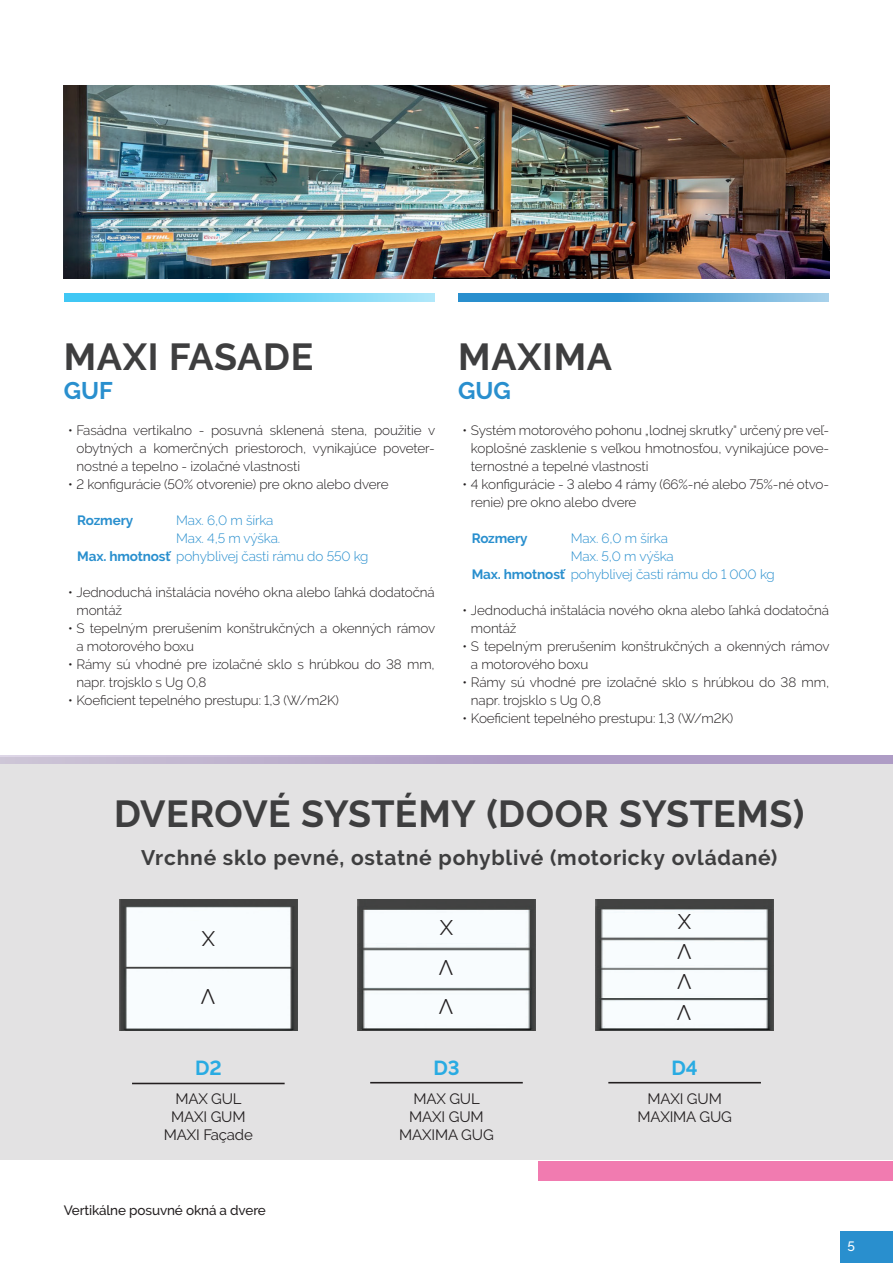
<style>
.page{position:relative;width:893px;height:1263px;background:#e3e2e3}
.page>*{position:absolute;margin:0;border:0;box-sizing:border-box;transform-origin:0 0}
.t1{font:700 37.5px "Raleway";letter-spacing:.015em;color:#3e3e3f}
.t2{font:700 24px "Raleway";color:#298fce}
.t3{font:700 21px "Raleway";letter-spacing:.035em;color:#3e3e3f}
.t4{font:21px/30.5px "Raleway";color:#231f20}
.t5{font:700 20.25px "Raleway";color:#29abe2}
.t6{font:15px/18px "Raleway";letter-spacing:-.01em;color:#231f20;text-align:center}
.t7{font:300 13.5px/18px "Raleway";letter-spacing:-.01em;color:#231f20}
.t8{font:300 13.5px/18px "Raleway";letter-spacing:-.01em;color:#298fce;text-align:center}
.t9{font:500 13.5px "Raleway";letter-spacing:-.01em;color:#231f20}
.t10{font:700 13.5px "Raleway";letter-spacing:-.01em;color:#298fce}
.t11{font:500 13.5px "Raleway";color:#fff}
.s1{font-weight:700}
</style>
<div class="page">
<div style="left:0;top:0;width:893px;height:757px;background:#fff"></div>
<svg style="left:0;top:755px;width:893px;height:8px;background:#b8a9cb"></svg>
<div style="left:0;top:1161px;width:893px;height:102px;background:#fff"></div>
<img style="left:64px;top:85px;width:765px;height:193px">
<img style="left:119px;top:900px;width:178px;height:130px">
<hr style="left:132px;top:1083px;width:153px;height:1px;background:#231f20">
<img style="left:357px;top:900px;width:178px;height:130px">
<hr style="left:370px;top:1082px;width:153px;height:1px;background:#231f20">
<img style="left:596px;top:900px;width:178px;height:130px">
<hr style="left:608px;top:1082px;width:153px;height:1px;background:#231f20">
<div style="left:841px;top:1231px;width:52px;height:32px;background:#298fce"></div>
<div style="left:538px;top:1161px;width:355px;height:19px;background:#f17bb0"></div>
<svg style="left:64px;top:293px;width:371px;height:9px;background:#60d0f5"></svg>
<svg style="left:458px;top:293px;width:371px;height:9px;background:#4da2d6"></svg>
<h1 class="t1" style="left:64px;top:336px;width:251px">MAXI FASADE</h1>
<h2 class="t2" style="left:64px;top:377px;width:51px">GUF</h2>
<p class="t7" style="left:77px;top:421px;width:360px;text-align:justify;text-indent:-9px">• Fasádna vertikalno - posuvná sklenená stena, použitie v obytných a komerčných priestoroch, vynikajúce poveter&shy;nostné a tepelno - izolačné vlastnosti</p>
<p class="t7" style="left:68px;top:475px;width:322px">• 2 konfigurácie (50% otvorenie) pre okno alebo dvere</p>
<p class="t10" style="left:77px;top:513px;width:57px">Rozmery</p>
<p class="t8" style="left:176px;top:511px;width:99px">Max. 6,0 m šírka</p>
<p class="t8" style="left:176px;top:529px;width:106px">Max. 4,5 m výška.</p>
<p class="t8" style="left:77px;top:547px;width:293px"><span class="s1">Max. hmotnosť</span> pohyblivej časti rámu do 550 kg</p>
<p class="t7" style="left:77px;top:583px;width:360px;text-indent:-9px">• Jednoduchá inštalácia nového okna alebo ľahká dodatočná montáž</p>
<p class="t7" style="left:77px;top:619px;width:360px;text-indent:-9px">• S tepelným prerušením konštrukčných a okenných rámov a motorového boxu</p>
<p class="t7" style="left:77px;top:655px;width:360px;text-indent:-9px">• Rámy sú vhodné pre izolačné sklo s hrúbkou do 38 mm, napr. trojsklo s Ug 0,8</p>
<p class="t7" style="left:68px;top:691px;width:272px">• Koeficient tepelného prestupu: 1,3 (W/m2K)</p>
<h1 class="t1" style="left:458px;top:336px;width:155px">MAXIMA</h1>
<h2 class="t2" style="left:458px;top:377px;width:54px">GUG</h2>
<p class="t7" style="left:471px;top:421px;width:360px;text-align:justify;text-indent:-9px">• Systém motorového pohonu „lodnej skrutky“ určený pre veľ&shy;koplošné zasklenie s veľkou hmotnosťou, vynikajúce pove&shy;ternostné a tepelné vlastnosti</p>
<p class="t7" style="left:471px;top:475px;width:360px;text-indent:-9px">• 4 konfigurácie - 3 alebo 4 rámy (66%-né alebo 75%-né otvo&shy;renie) pre okno alebo dvere</p>
<p class="t10" style="left:472px;top:531px;width:57px">Rozmery</p>
<p class="t8" style="left:472px;top:529px;width:305px">Max. 6,0 m šírka<br>Max. 5,0 m výška<br><span class="s1">Max. hmotnosť</span> pohyblivej časti rámu do 1 000 kg</p>
<p class="t7" style="left:471px;top:601px;width:360px;text-indent:-9px">• Jednoduchá inštalácia nového okna alebo ľahká dodatočná montáž</p>
<p class="t7" style="left:471px;top:637px;width:360px;text-indent:-9px">• S tepelným prerušením konštrukčných a okenných rámov a motorového boxu</p>
<p class="t7" style="left:471px;top:673px;width:360px;text-indent:-9px">• Rámy sú vhodné pre izolačné sklo s hrúbkou do 38 mm, napr. trojsklo s Ug 0,8</p>
<p class="t7" style="left:462px;top:709px;width:272px">• Koeficient tepelného prestupu: 1,3 (W/m2K)</p>
<h1 class="t1" style="left:114px;top:792px;width:692px">DVEROVÉ SYSTÉMY (DOOR SYSTEMS)</h1>
<h3 class="t3" style="left:141px;top:845px;width:638px">Vrchné sklo pevné, ostatné pohyblivé (motoricky ovládané)</h3>
<h3 class="t4" style="left:202px;top:923px;width:15px">X</h3>
<h3 class="t4" style="left:215px;top:1012px;width:16px;rotate:-180deg">V</h3>
<h3 class="t5" style="left:195px;top:1056px;width:28px">D2</h3>
<p class="t6" style="left:164px;top:1089px;width:91px">MAX GUL<br>MAXI GUM<br>MAXI Façade</p>
<p class="t9" style="left:64px;top:1202px;width:204px">Vertikálne posuvné okná a dvere</p>
<h3 class="t4" style="left:453px;top:943px;width:15px;rotate:-180deg">X</h3>
<h3 class="t4" style="left:453px;top:1027px;width:16px;line-height:39.9px;rotate:-180deg">V<br>V</h3>
<h3 class="t5" style="left:433px;top:1056px;width:28px">D3</h3>
<p class="t6" style="left:399px;top:1089px;width:96px">MAX GUL<br>MAXI GUM<br>MAXIMA GUG</p>
<h3 class="t4" style="left:691px;top:937px;width:15px;rotate:-180deg">X</h3>
<h3 class="t4" style="left:691px;top:1027px;width:16px;text-align:justify;rotate:-180deg">V V V</h3>
<h3 class="t5" style="left:672px;top:1056px;width:28px">D4</h3>
<p class="t6" style="left:637px;top:1089px;width:96px">MAXI GUM<br>MAXIMA GUG</p>
<p class="t11" style="left:847px;top:1238px;width:9px">5</p>
</div>
